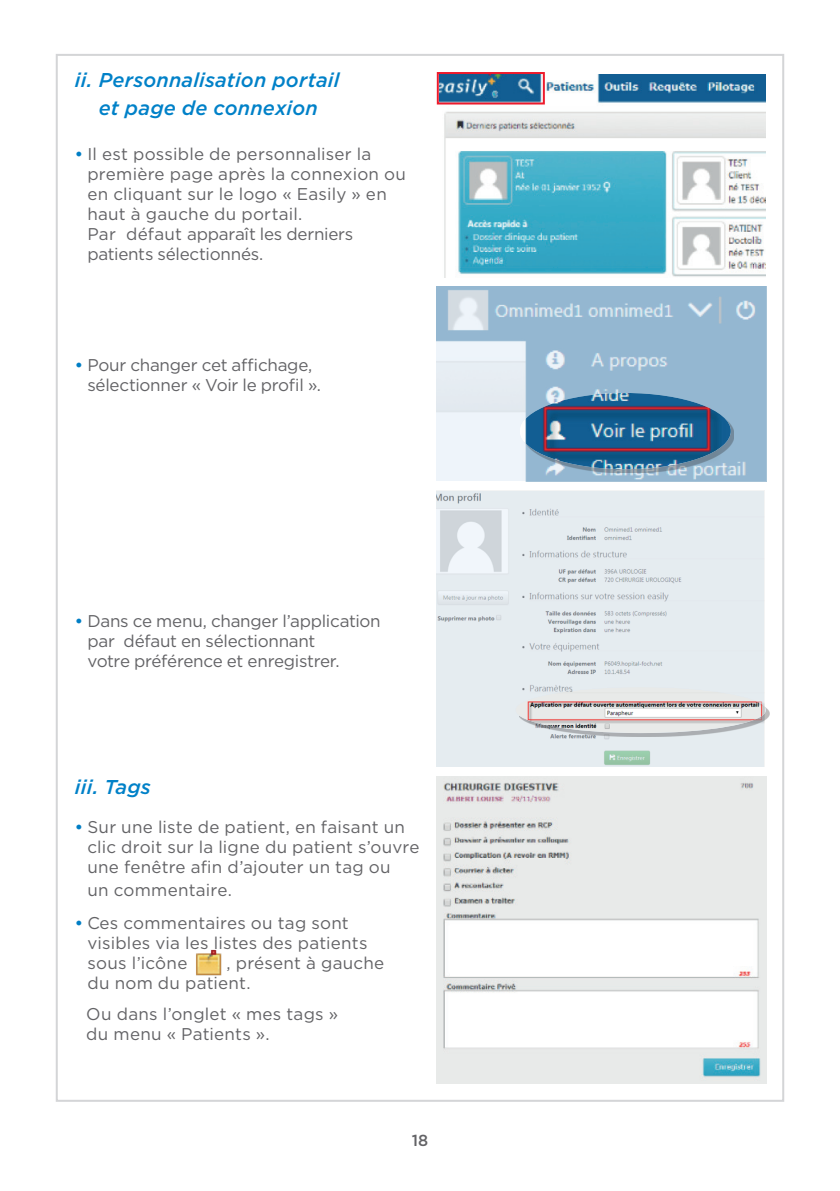
<style>
.page{position:relative;width:840px;height:1191px;background:#fff}
.page>*{position:absolute;margin:0;border:0;box-sizing:border-box;transform-origin:0 0}
.t1{font:italic 500 20px/28px "Gotham";letter-spacing:.005em;color:#0081c8;text-align:center}
.t2{font:17px/20px "Gotham";letter-spacing:.01em;color:#636366}
.t3{font:17px/20px "Gotham";letter-spacing:-.015em;color:#636366}
.t4{font:500 16px "Gotham";color:#636366}
.s1{font-weight:500;color:#007ec5}
</style>
<div class="page">
<img style="left:196px;top:950px;width:25px;height:25px">
<img style="left:439px;top:74px;width:326px;height:203px">
<div style="left:436px;top:72px;width:108px;height:32px;border:2px solid #ee1b2c"></div>
<img style="left:436px;top:287px;width:329px;height:194px">
<div style="left:523px;top:396px;width:210px;height:77px;background:#231f20;opacity:.3"></div>
<img style="left:519px;top:393px;width:211px;height:76px">
<img style="left:436px;top:490px;width:327px;height:276px">
<div style="left:518px;top:690px;width:251px;height:47px;background:#231f20;opacity:.3"></div>
<img style="left:515px;top:687px;width:249px;height:46px">
<img style="left:436px;top:776px;width:329px;height:307px">
<p class="t1" style="left:75px;top:66px;width:266px">ii. Personnalisation portail et page de connexion</p>
<p class="t2" style="left:87px;top:143px;width:320px;text-indent:-12px"><span class="s1">•</span> Il est possible de personnaliser la première page après la connexion ou en cliquant sur le logo « Easily » en haut à gauche du portail.<br>Par défaut apparaît les derniers patients sélectionnés.</p>
<p class="t3" style="left:87px;top:355px;width:235px;text-indent:-12px"><span class="s1">•</span> Pour changer cet affichage, sélectionner « Voir le profil ».</p>
<p class="t3" style="left:87px;top:611px;width:295px;text-indent:-12px"><span class="s1">•</span> Dans ce menu, changer l’application par défaut en sélectionnant<br>votre préférence et enregistrer.</p>
<p class="t1" style="left:75px;top:773px;width:77px">iii. Tags</p>
<p class="t2" style="left:87px;top:817px;width:333px;text-indent:-12px"><span class="s1">•</span> Sur une liste de patient, en faisant un clic droit sur la ligne du patient s’ouvre une fenêtre afin d’ajouter un tag ou</p>
<p class="t2" style="left:87px;top:879px;width:146px">un commentaire.</p>
<p class="t2" style="left:87px;top:912px;width:281px;text-indent:-13px"><span class="s1">•</span> Ces commentaires ou tag sont visibles via les listes des patients sous l’icône</p>
<p class="t2" style="left:87px;top:952px;width:298px;text-indent:139px">, présent à gauche du nom du patient.</p>
<p class="t2" style="left:86px;top:1004px;width:253px">Ou dans l’onglet « mes tags » du menu « Patients ».</p>
<p class="t4" style="left:411px;top:1129px;width:18px">18</p>
</div>
